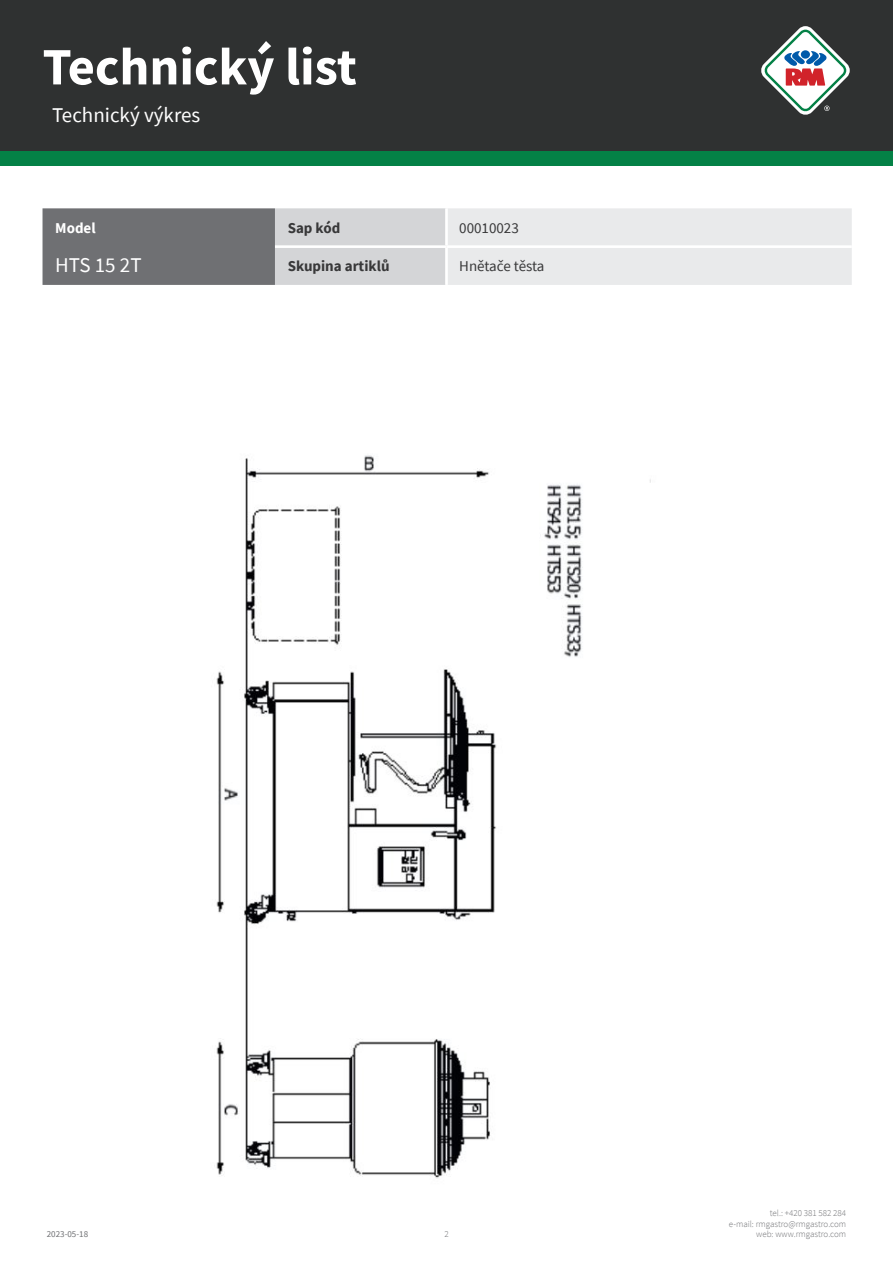
<style>
.page{position:relative;width:893px;height:1263px;background:#fff}
.page>*{position:absolute;margin:0;border:0;box-sizing:border-box;transform-origin:0 0}
.t1{font:700 52.5px "Source Sans Pro";color:#fff}
.kapitola{font:21px "Source Sans Pro";color:#fff}
.tabulka_-_headline{font:21px "Source Sans Pro";color:#fff}
.tabulka_-_text{font:700 15px "Source Sans Pro";color:#383839}
.tabulka_-_text-2{font:15px "Source Sans Pro";color:#383839}
.tabulka_-_text-3{font:700 15px "Source Sans Pro";color:#fff}
.t2{font:300 9px/10.8px "Source Sans Pro";color:#6f7073;text-align:right}
.t3{font:9px "Source Sans Pro";color:#6f7073}
</style>
<div class="page">
<div style="left:0;top:0;width:893px;height:166px;background:#048146"></div>
<div style="left:0;top:0;width:893px;height:151px;background:#2f3131"></div>
<svg style="left:761px;top:26px;width:89px;height:89px"></svg>
<img style="left:216px;top:455px;width:435px;height:724px">
<svg style="left:43px;top:208px;width:809px;height:77px;background:#c0c1c3"></svg>
<hr style="left:445px;top:208px;width:3px;height:37px;background:#fff">
<hr style="left:275px;top:245px;width:171px;height:3px;background:#fff">
<hr style="left:446px;top:245px;width:406px;height:3px;background:#fff">
<hr style="left:445px;top:248px;width:3px;height:37px;background:#fff">
<h1 class="t1" style="left:43px;top:31px;width:316px">Technický list</h1>
<p class="kapitola" style="left:52px;top:101px;width:150px">Technický výkres</p>
<p class="tabulka_-_text-3" style="left:55px;top:218px;width:42px">Model</p>
<p class="tabulka_-_text" style="left:288px;top:218px;width:54px">Sap kód</p>
<p class="tabulka_-_text-2" style="left:459px;top:219px;width:61px">00010023</p>
<p class="tabulka_-_headline" style="left:55px;top:251px;width:88px">HTS 15 2T</p>
<p class="tabulka_-_text" style="left:288px;top:256px;width:103px">Skupina artiklů</p>
<p class="tabulka_-_text-2" style="left:459px;top:257px;width:87px">Hnětače těsta</p>
<p class="t3" style="left:47px;top:1229px;width:43px">2023-05-18</p>
<p class="t2" style="left:444px;top:1229px;width:6px">2</p>
<p class="t2" style="left:729px;top:1207px;width:119px">tel.: +420 381 582 284<br>e-mail: rmgastro@rmgastro.com web: www.rmgastro.com</p>
</div>
